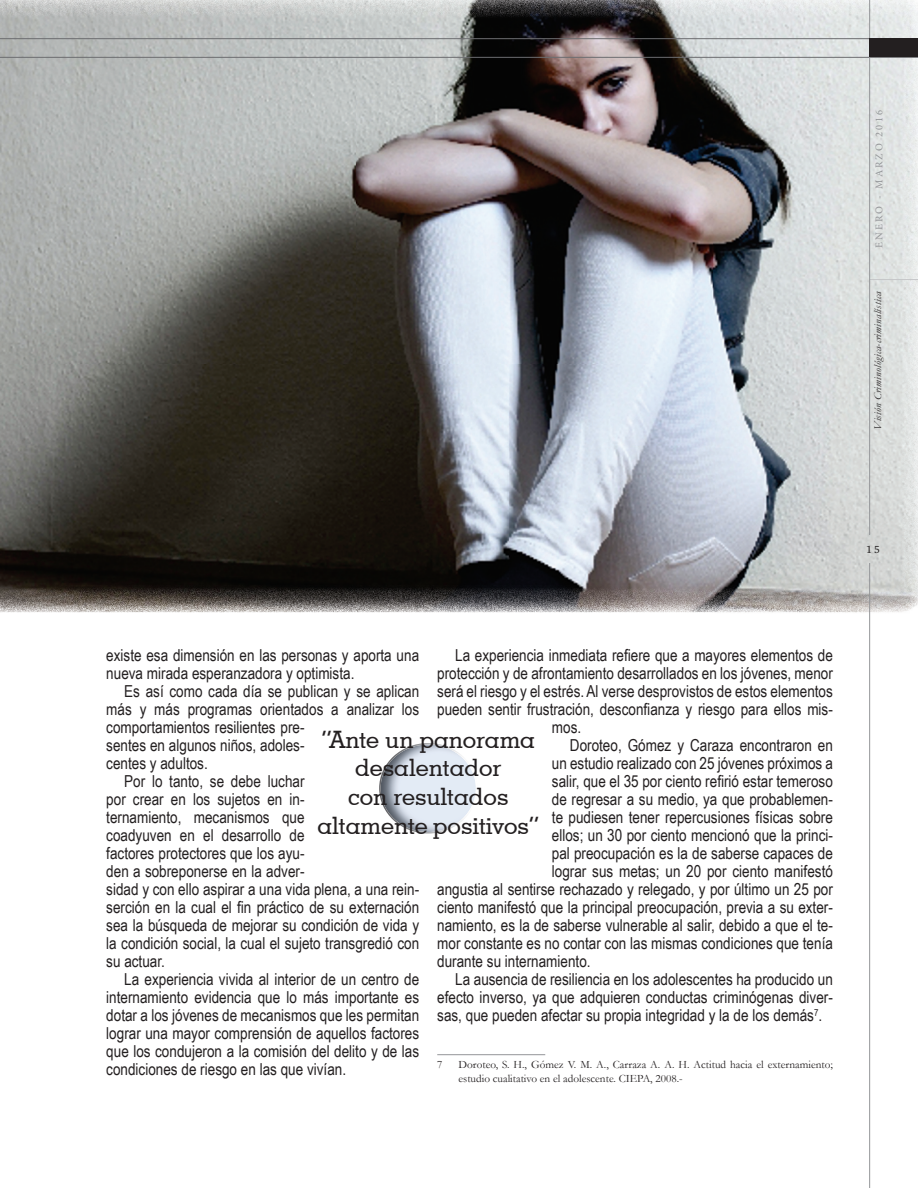
<style>
.page{position:relative;width:918px;height:1188px;background:#fff}
.page>*{position:absolute;margin:0;border:0;box-sizing:border-box;transform-origin:0 0}
.t1{font:500 24px/28.8px "Geometric Slab 703 BT";color:#231f20;text-align:center}
.t2{font:16.5px/18px "Arial Narrow";color:#231f20}
.t3{font:11.25px/13.5px "Garamond";color:#231f20}
.t4{font:italic 10.5px "Garamond";color:#231f20}
.t5{font:10.5px "Minion Pro";letter-spacing:.2em;color:#939598}
.t6{font:10.5px "Charter ITC Std";color:#231f20}
</style>
<div class="page">
<img style="left:0;top:0;width:918px;height:626px">
<hr style="left:870px;top:279px;width:48px;height:1px;background:#c5c6c8">
<hr style="left:0;top:57px;width:918px;height:1px;background:#6c6d70">
<hr style="left:0;top:38px;width:918px;height:1px;background:#6c6d70">
<hr style="left:869px;top:0;width:1px;height:535px;background:#939598">
<hr style="left:869px;top:563px;width:1px;height:625px;background:#939598">
<div style="left:870px;top:38px;width:48px;height:19px;background:#231f20"></div>
<hr style="left:437px;top:1054px;width:108px;height:1px;background:#939598">
<img style="left:379px;top:743px;width:97px;height:91px">
<p class="t5" style="left:872px;top:248px;width:140px;rotate:-90deg">ENERO - MARZO 2016</p>
<p class="t4" style="left:871px;top:430px;width:140px;rotate:-90deg">Visión Criminológica-criminalística</p>
<p class="t6" style="left:866px;top:543px;width:15px">15</p>
<p class="t2" style="left:455px;top:646px;width:379px">La experiencia inmediata refiere que a mayores elementos de</p>
<p class="t2" style="left:437px;top:664px;width:397px">protección y de afrontamiento desarrollados en los jóvenes, menor</p>
<p class="t2" style="left:437px;top:682px;width:397px">será el riesgo y el estrés. Al verse desprovistos de estos elementos</p>
<p class="t2" style="left:437px;top:700px;width:397px">pueden sentir frustración, desconfianza y riesgo para ellos mis-</p>
<p class="t2" style="left:552px;top:718px;width:31px">mos.</p>
<p class="t2" style="left:570px;top:736px;width:265px">Doroteo, Gómez y Caraza encontraron en</p>
<p class="t2" style="left:552px;top:754px;width:283px">un estudio realizado con 25 jóvenes próximos a</p>
<p class="t2" style="left:552px;top:772px;width:282px">salir, que el 35 por ciento refirió estar temeroso</p>
<p class="t2" style="left:552px;top:790px;width:282px">de regresar a su medio, ya que probablemen-</p>
<p class="t2" style="left:552px;top:808px;width:283px">te pudiesen tener repercusiones físicas sobre</p>
<p class="t2" style="left:552px;top:826px;width:283px">ellos; un 30 por ciento mencionó que la princi-</p>
<p class="t2" style="left:552px;top:844px;width:283px">pal preocupación es la de saberse capaces de</p>
<p class="t2" style="left:552px;top:862px;width:283px">lograr sus metas; un 20 por ciento manifestó</p>
<p class="t2" style="left:437px;top:880px;width:397px">angustia al sentirse rechazado y relegado, y por último un 25 por</p>
<p class="t2" style="left:437px;top:898px;width:397px">ciento manifestó que la principal preocupación, previa a su exter-</p>
<p class="t2" style="left:437px;top:916px;width:397px">namiento, es la de saberse vulnerable al salir, debido a que el te-</p>
<p class="t2" style="left:437px;top:934px;width:397px">mor constante es no contar con las mismas condiciones que tenía</p>
<p class="t2" style="left:437px;top:952px;width:155px">durante su internamiento.</p>
<p class="t2" style="left:455px;top:970px;width:379px">La ausencia de resiliencia en los adolescentes ha producido un</p>
<p class="t2" style="left:437px;top:988px;width:397px">efecto inverso, ya que adquieren conductas criminógenas diver-</p>
<p class="t2" style="left:437px;top:1006px;width:387px">sas, que pueden afectar su propia integridad y la de los demás<sup>7</sup>.</p>
<p class="t3" style="left:437px;top:1058px;width:7px">7</p>
<p class="t3" style="left:459px;top:1058px;width:376px">Doroteo, S. H., Gómez V. M. A., Carraza A. A. H. Actitud hacia el externamiento; estudio cualitativo en el adolescente. CIEPA, 2008.-</p>
<p class="t2" style="left:106px;top:646px;width:314px">existe esa dimensión en las personas y aporta una nueva mirada esperanzadora y optimista.</p>
<p class="t2" style="left:124px;top:682px;width:296px">Es así como cada día se publican y se aplican</p>
<p class="t2" style="left:106px;top:700px;width:314px">más y más programas orientados a analizar los</p>
<p class="t2" style="left:106px;top:718px;width:200px">comportamientos resilientes pre-</p>
<p class="t2" style="left:106px;top:736px;width:200px">sentes en algunos niños, adoles-</p>
<p class="t2" style="left:106px;top:754px;width:103px">centes y adultos.</p>
<p class="t2" style="left:124px;top:772px;width:182px">Por lo tanto, se debe luchar</p>
<p class="t2" style="left:106px;top:790px;width:200px">por crear en los sujetos en in-</p>
<p class="t2" style="left:106px;top:808px;width:200px">ternamiento, mecanismos que</p>
<p class="t2" style="left:106px;top:826px;width:200px">coadyuven en el desarrollo de</p>
<p class="t2" style="left:106px;top:844px;width:200px">factores protectores que los ayu-</p>
<p class="t2" style="left:106px;top:862px;width:200px">den a sobreponerse en la adver-</p>
<p class="t2" style="left:106px;top:880px;width:314px">sidad y con ello aspirar a una vida plena, a una rein-</p>
<p class="t2" style="left:106px;top:898px;width:314px">serción en la cual el fin práctico de su externación</p>
<p class="t2" style="left:106px;top:916px;width:314px">sea la búsqueda de mejorar su condición de vida y</p>
<p class="t2" style="left:106px;top:934px;width:314px">la condición social, la cual el sujeto transgredió con</p>
<p class="t2" style="left:106px;top:952px;width:60px">su actuar.</p>
<p class="t2" style="left:124px;top:970px;width:296px">La experiencia vivida al interior de un centro de</p>
<p class="t2" style="left:106px;top:988px;width:314px">internamiento evidencia que lo más importante es</p>
<p class="t2" style="left:106px;top:1006px;width:314px">dotar a los jóvenes de mecanismos que les permitan</p>
<p class="t2" style="left:106px;top:1024px;width:314px">lograr una mayor comprensión de aquellos factores</p>
<p class="t2" style="left:106px;top:1042px;width:314px">que los condujeron a la comisión del delito y de las</p>
<p class="t2" style="left:106px;top:1060px;width:241px">condiciones de riesgo en las que vivían.</p>
<h1 class="t1" style="left:317px;top:725px;width:223px">“Ante un panorama desalentador<br>con resultados altamente positivos”</h1>
</div>
